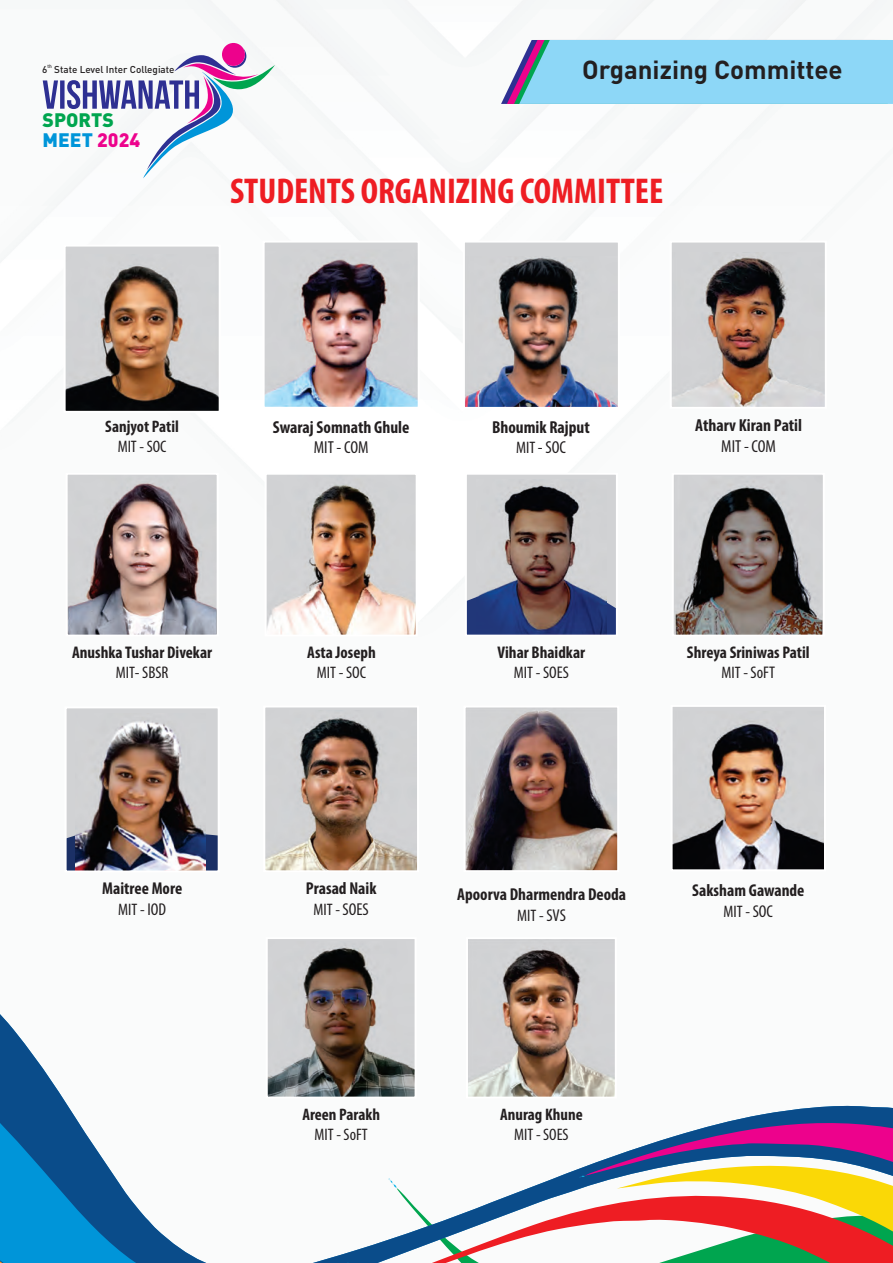
<style>
.page{position:relative;width:893px;height:1263px;background:#fff}
.page>*{position:absolute;margin:0;border:0;box-sizing:border-box;transform-origin:0 0}
.t1{font:700 condensed 36px "Myriad Pro";color:#ee1d23}
.t2{font:700 25.8px "DIN Pro";color:#231f20}
.t3{font:900 19.35px/19.6px "DIN Pro";color:#00a54f}
.t4{font:700 condensed 17.4px/20.5px "Myriad Pro";color:#231f20;text-align:center}
.t5{font:condensed 17.4px "Myriad Pro";color:#231f20}
.t6{font:700 condensed 17.25px "Myriad Pro";color:#231f20}
.t7{font:700 condensed 17.1px "Myriad Pro";color:#231f20}
.t8{font:700 condensed 16.95px/20.1px "Myriad Pro";color:#231f20;text-align:center}
.t9{font:condensed 16.65px "Myriad Pro";color:#231f20}
.t10{font:700 condensed 16.65px "Myriad Pro";color:#231f20}
.t11{font:500 9.9px "DIN Pro";color:#231f20}
.t12{font:500 4.95px "DIN Pro";color:#231f20}
.s1{color:#0095d9}
.s2{color:#ed028c}
.s3{font-weight:400;font-size:16.65px}
.s4{font-weight:400}
.s5{font-size:16.95px}
.s6{font-size:17.1px}
.s7{font-size:17.25px}
</style>
<div class="page">
<svg style="left:0;top:911px;width:893px;height:352px"></svg>
<svg style="left:388px;top:1113px;width:505px;height:150px"></svg>
<svg style="left:0;top:1014px;width:339px;height:105px"></svg>
<svg style="left:0;top:1119px;width:358px;height:144px"></svg>
<div style="left:222px;top:43px;width:23px;height:23px;background:#ed028c;border-radius:50%"></div>
<svg style="left:43px;top:48px;width:232px;height:130px"></svg>
<svg style="left:501px;top:40px;width:392px;height:64px;background:#8fd1f1"></svg>
<div style="left:671px;top:242px;width:155px;height:166px;background:#d1d2d4"></div>
<img style="left:673px;top:255px;width:151px;height:151px">
<div style="left:670px;top:241px;width:157px;height:168px;border:2px solid #fff"></div>
<div style="left:65px;top:246px;width:155px;height:166px;background:#d1d2d4"></div>
<img style="left:67px;top:266px;width:151px;height:144px">
<div style="left:64px;top:245px;width:157px;height:168px;border:2px solid #fff"></div>
<div style="left:264px;top:242px;width:155px;height:166px;background:#d1d2d4"></div>
<img style="left:266px;top:259px;width:151px;height:147px">
<div style="left:263px;top:241px;width:157px;height:168px;border:2px solid #fff"></div>
<div style="left:464px;top:242px;width:155px;height:166px;background:#d1d2d4"></div>
<img style="left:466px;top:257px;width:151px;height:149px">
<div style="left:463px;top:241px;width:157px;height:168px;border:2px solid #fff"></div>
<img style="left:268px;top:476px;width:147px;height:157px">
<div style="left:265px;top:473px;width:153px;height:163px;border:2px solid #fff"></div>
<div style="left:466px;top:474px;width:151px;height:161px;background:#d1d2d4"></div>
<svg style="left:468px;top:596px;width:147px;height:37px"></svg>
<img style="left:477px;top:485px;width:129px;height:148px">
<div style="left:465px;top:473px;width:153px;height:163px;border:2px solid #fff"></div>
<img style="left:69px;top:476px;width:147px;height:157px">
<div style="left:66px;top:473px;width:153px;height:163px;border:2px solid #fff"></div>
<img style="left:675px;top:476px;width:147px;height:157px">
<div style="left:672px;top:473px;width:153px;height:163px;border:2px solid #fff"></div>
<div style="left:671px;top:706px;width:154px;height:164px;background:#d1d2d4"></div>
<img style="left:673px;top:721px;width:150px;height:147px">
<div style="left:670px;top:705px;width:156px;height:166px;border:2px solid #fff"></div>
<img style="left:466px;top:708px;width:150px;height:161px">
<div style="left:463px;top:705px;width:156px;height:167px;border:2px solid #fff"></div>
<div style="left:66px;top:707px;width:153px;height:164px;background:#d1d2d4"></div>
<svg style="left:68px;top:833px;width:149px;height:36px"></svg>
<img style="left:76px;top:720px;width:129px;height:149px">
<div style="left:65px;top:706px;width:155px;height:166px;border:2px solid #fff"></div>
<img style="left:266px;top:711px;width:150px;height:158px">
<div style="left:263px;top:705px;width:156px;height:167px;border:2px solid #fff"></div>
<img style="left:269px;top:941px;width:145px;height:154px">
<div style="left:266px;top:937px;width:151px;height:161px;border:2px solid #fff"></div>
<img style="left:469px;top:940px;width:145px;height:155px">
<div style="left:466px;top:937px;width:151px;height:161px;border:2px solid #fff"></div>
<p class="t12" style="left:47px;top:64px;width:6px">th</p>
<p class="t11" style="left:42px;top:65px;width:134px">6 State Level Inter Collegiate</p>
<h2 class="t2" style="left:582px;top:61px;width:262px">Organizing Committee</h2>
<p class="t3" style="left:43px;top:112px;width:99px">SPORTS<br><span class="s1">MEET</span> <span class="s2">2024</span></p>
<h1 class="t1" style="left:230px;top:176px;width:435px">STUDENTS ORGANIZING COMMITTEE</h1>
<p class="t10" style="left:105px;top:420px;width:75px">Sanjyot Patil</p>
<p class="t9" style="left:118px;top:440px;width:50px">MIT - SOC</p>
<p class="t4" style="left:273px;top:418px;width:138px">Swaraj Somnath Ghule</p>
<p class="t5" style="left:314px;top:440px;width:56px">MIT - COM</p>
<p class="t4" style="left:492px;top:418px;width:99px">Bhoumik Rajput<br><span class="s3">MIT</span> <span class="s4">- SOC</span></p>
<p class="t4" style="left:695px;top:416px;width:108px">Atharv Kiran Patil</p>
<p class="t5" style="left:721px;top:438px;width:56px">MIT - COM</p>
<p class="t8" style="left:72px;top:644px;width:142px">Anushka Tushar Divekar<br><span class="s3">MIT</span><span class="s4">- SBSR</span></p>
<p class="t8" style="left:687px;top:644px;width:124px">Shreya Sriniwas Patil</p>
<p class="t8" style="left:307px;top:644px;width:70px">Asta Joseph<br><span class="s3">MIT</span> <span class="s4">- SOC</span></p>
<p class="t8" style="left:498px;top:644px;width:89px">Vihar Bhaidkar</p>
<p class="t9" style="left:514px;top:666px;width:56px">MIT - <span class="s5">SOES</span></p>
<p class="t9" style="left:721px;top:666px;width:55px">MIT - <span class="s5">SoFT</span></p>
<p class="t7" style="left:102px;top:881px;width:82px">Maitree More</p>
<p class="t9" style="left:118px;top:902px;width:49px">MIT - <span class="s6">IOD</span></p>
<p class="t6" style="left:306px;top:881px;width:72px">Prasad Naik</p>
<p class="t9" style="left:313px;top:902px;width:57px">MIT - <span class="s7">SOES</span></p>
<p class="t10" style="left:302px;top:1107px;width:79px">Areen Parakh</p>
<p class="t9" style="left:315px;top:1127px;width:55px">MIT - SoFT</p>
<p class="t6" style="left:457px;top:887px;width:170px">Apoorva Dharmendra Deoda</p>
<p class="t9" style="left:517px;top:908px;width:50px">MIT - <span class="s7">SVS</span></p>
<p class="t6" style="left:692px;top:883px;width:114px">Saksham Gawande</p>
<p class="t9" style="left:724px;top:904px;width:51px">MIT - <span class="s7">SOC</span></p>
<p class="t10" style="left:500px;top:1107px;width:84px">Anurag Khune</p>
<p class="t9" style="left:514px;top:1127px;width:56px">MIT - SOES</p>
</div>
